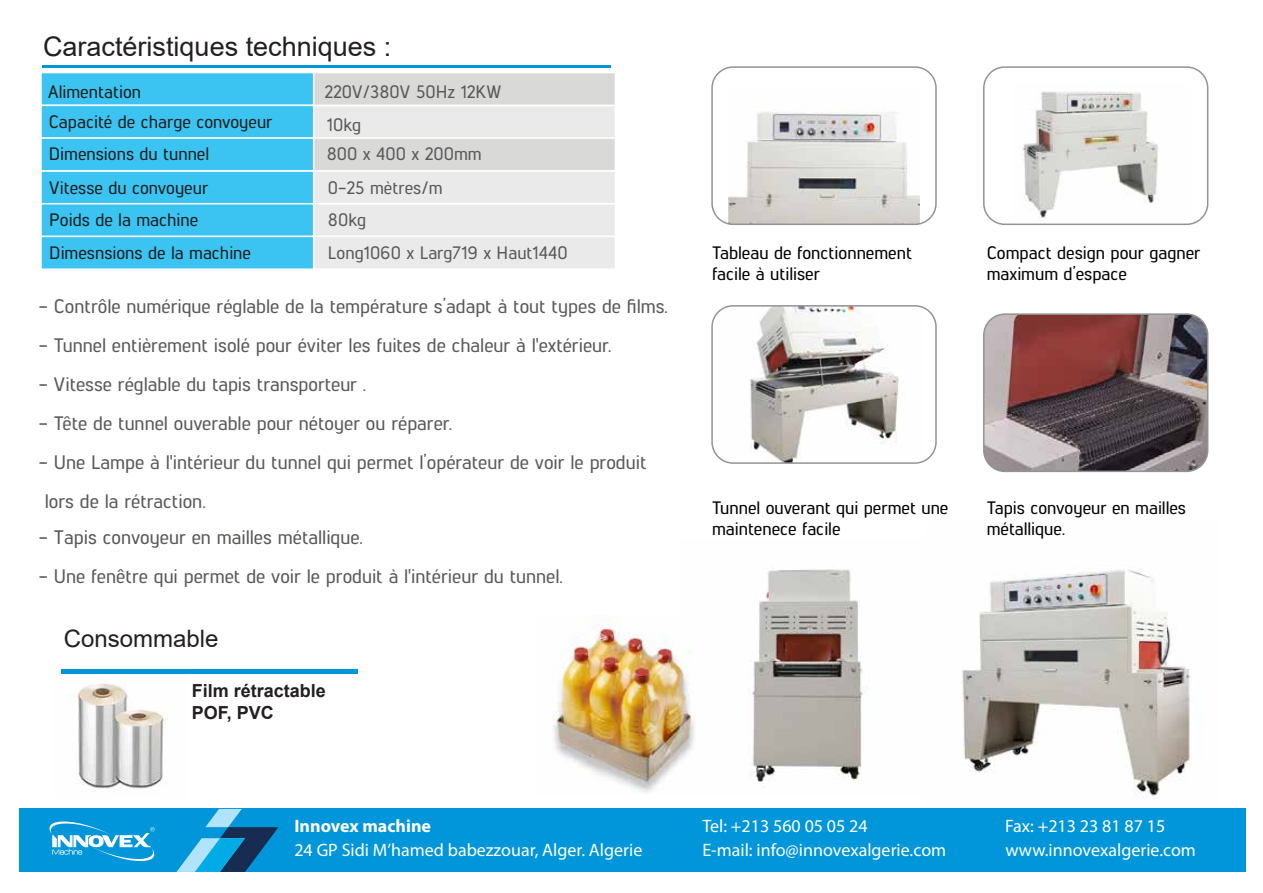
<style>
.page{position:relative;width:1263px;height:893px;background:#fff}
.page>*{position:absolute;margin:0;border:0;box-sizing:border-box;transform-origin:0 0}
.t1{font:27px "Arial";color:#231e20}
.t2{font:24px "Arial";color:#231e20}
.t3{font:500 19.5px/39px "Lintel";color:#59595b}
.t4{font:500 19.5px "Lintel";color:#575756}
.t5{font:500 18px/21.6px "Lintel";color:#000}
.t6{font:18px "Myriad Pro";color:#fff}
.t7{font:500 18px/31.2px "Lintel";color:#231e20}
.t8{font:500 18px/29.4px "Lintel";color:#59595b}
.t9{font:700 18px/21.6px "Arial";color:#231e20}
.t10{font:700 18px "Myriad Pro";color:#fff}
</style>
<div class="page">
<img style="left:926px;top:569px;width:294px;height:240px">
<img style="left:76px;top:679px;width:91px;height:110px">
<div style="left:61px;top:669px;width:297px;height:5px;background:#0096d9"></div>
<div style="left:19px;top:809px;width:1226px;height:63px;background:#0096d9"></div>
<svg style="left:49px;top:821px;width:106px;height:40px"></svg>
<svg style="left:176px;top:809px;width:102px;height:63px"></svg>
<hr style="left:42px;top:65px;width:568px;height:2px;background:#0096d9">
<div style="left:40px;top:72px;width:275px;height:34px;background:#3bc4f1;border:2px solid #fff"></div>
<div style="left:40px;top:105px;width:275px;height:34px;background:#3bc4f1;border:2px solid #fff"></div>
<div style="left:313px;top:72px;width:303px;height:34px;background:#d9d9d8;border:2px solid #fff"></div>
<div style="left:313px;top:105px;width:303px;height:34px;background:#eaeaea;border:2px solid #fff"></div>
<div style="left:40px;top:137px;width:275px;height:35px;background:#3bc4f1;border:2px solid #fff"></div>
<div style="left:313px;top:137px;width:303px;height:35px;background:#d9d9d8;border:2px solid #fff"></div>
<div style="left:40px;top:170px;width:275px;height:35px;background:#3bc4f1;border:2px solid #fff"></div>
<div style="left:313px;top:170px;width:303px;height:35px;background:#eaeaea;border:2px solid #fff"></div>
<div style="left:40px;top:203px;width:275px;height:34px;background:#3bc4f1;border:2px solid #fff"></div>
<div style="left:313px;top:203px;width:303px;height:34px;background:#eaeaea;border:2px solid #fff"></div>
<div style="left:40px;top:236px;width:275px;height:34px;background:#3bc4f1;border:2px solid #fff"></div>
<div style="left:313px;top:236px;width:303px;height:34px;background:#eaeaea;border:2px solid #fff"></div>
<img style="left:728px;top:111px;width:192px;height:111px">
<div style="left:711px;top:66px;width:226px;height:159px;border:2px solid #919396;border-radius:21px"></div>
<img style="left:1022px;top:91px;width:137px;height:127px">
<div style="left:983px;top:66px;width:225px;height:159px;border:2px solid #919396;border-radius:21px"></div>
<img style="left:716px;top:308px;width:208px;height:153px">
<div style="left:711px;top:305px;width:226px;height:159px;border:2px solid #919396;border-radius:21px"></div>
<img style="left:986px;top:316px;width:222px;height:155px">
<div style="left:983px;top:313px;width:225px;height:159px;border:2px solid #919396;border-radius:21px"></div>
<img style="left:752px;top:569px;width:184px;height:227px">
<img style="left:552px;top:618px;width:143px;height:175px">
<h1 class="t1" style="left:43px;top:28px;width:350px">Caractéristiques techniques :</h1>
<p class="t7" style="left:48px;top:75px;width:95px">Alimentation</p>
<p class="t8" style="left:324px;top:76px;width:178px">220V/380V 50Hz 12KW</p>
<p class="t7" style="left:49px;top:105px;width:225px">Capacité de charge convoyeur<br>Dimensions du tunnel</p>
<p class="t7" style="left:49px;top:170px;width:160px;line-height:32.7px">Vitesse du convoyeur<br>Poids de la machine</p>
<p class="t8" style="left:327px;top:109px;width:156px">10kg<br>800 x 400 x 200mm</p>
<p class="t8" style="left:328px;top:171px;width:116px;line-height:32.1px">0-25 mètres/m<br>80kg</p>
<p class="t7" style="left:49px;top:236px;width:203px">Dimesnsions de la machine</p>
<p class="t8" style="left:328px;top:237px;width:241px">Long1060 x Larg719 x Haut1440</p>
<p class="t3" style="left:39px;top:286px;width:630px">- Contrôle numérique réglable de la température s’adapt à tout types de films.</p>
<p class="t3" style="left:39px;top:325px;width:574px">- Tunnel entièrement isolé pour éviter les fuites de chaleur à l'extérieur.</p>
<p class="t3" style="left:39px;top:364px;width:329px">- Vitesse réglable du tapis transporteur .</p>
<p class="t3" style="left:39px;top:403px;width:415px">- Tête de tunnel ouverable pour nétoyer ou réparer.</p>
<p class="t3" style="left:39px;top:442px;width:609px">- Une Lampe à l'intérieur du tunnel qui permet l’opérateur de voir le produit lors de la rétraction.</p>
<p class="t4" style="left:39px;top:523px;width:325px">- Tapis convoyeur en mailles métallique.</p>
<p class="t3" style="left:39px;top:555px;width:525px">- Une fenêtre qui permet de voir le produit à l'intérieur du tunnel.</p>
<p class="t2" style="left:64px;top:622px;width:156px">Consommable</p>
<p class="t9" style="left:192px;top:680px;width:136px">Film rétractable<br>POF, PVC</p>
<p class="t5" style="left:712px;top:241px;width:202px">Tableau de fonctionnement facile à utiliser</p>
<p class="t5" style="left:987px;top:241px;width:215px">Compact design pour gagner maximum d’espace</p>
<p class="t5" style="left:712px;top:495px;width:238px">Tunnel ouverant qui permet une maintenece facile</p>
<p class="t5" style="left:987px;top:495px;width:201px">Tapis convoyeur en mailles métallique.</p>
<p class="t10" style="left:294px;top:814px;width:138px">Innovex machine</p>
<p class="t6" style="left:294px;top:839px;width:350px">24 GP Sidi M’hamed babezzouar, Alger. Algerie</p>
<p class="t6" style="left:702px;top:815px;width:167px">Tel: +213 560 05 05 24</p>
<p class="t6" style="left:1005px;top:815px;width:162px">Fax: +213 23 81 87 15</p>
<p class="t6" style="left:702px;top:839px;width:245px">E-mail: info@innovexalgerie.com</p>
<p class="t6" style="left:1005px;top:839px;width:192px">www.innovexalgerie.com</p>
</div>
